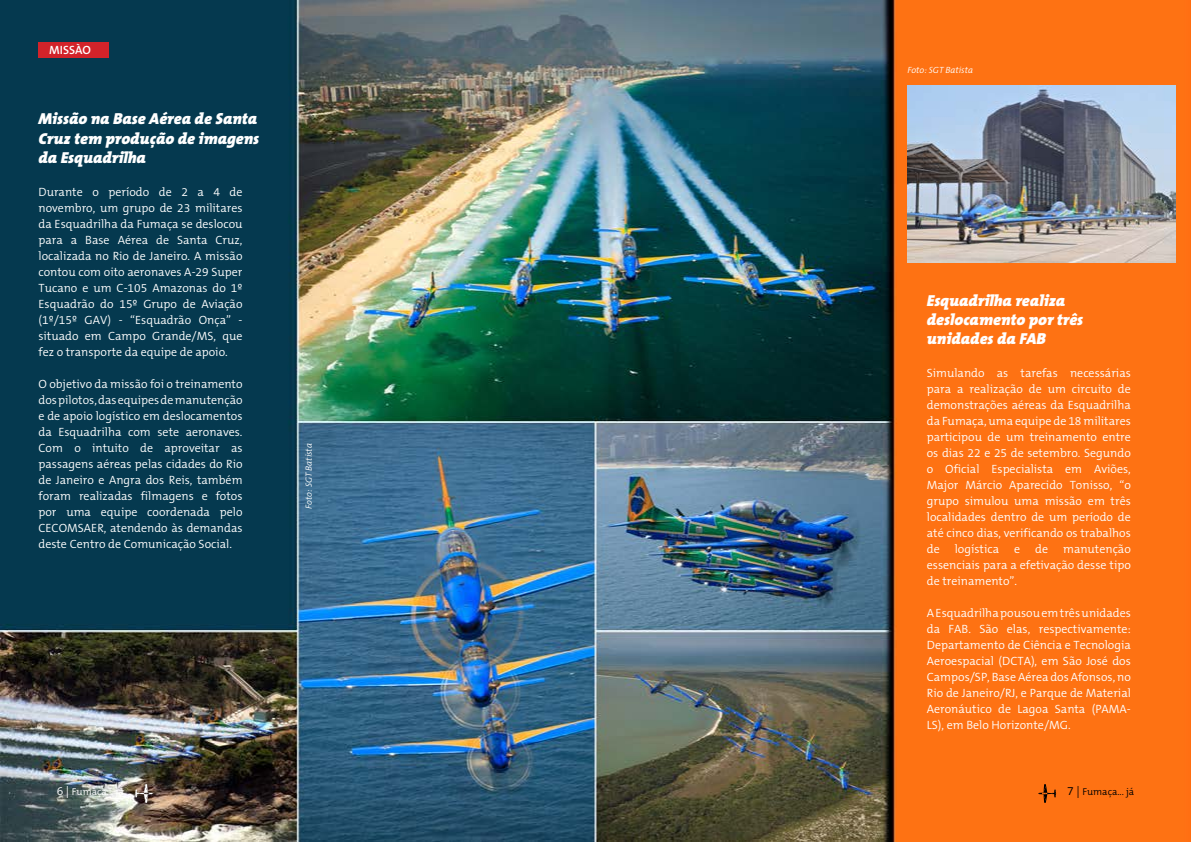
<style>
.page{position:relative;width:1191px;height:842px;background:#fff}
.page>*{position:absolute;margin:0;border:0;box-sizing:border-box;transform-origin:0 0}
.t1{font:italic 900 16px/19.2px "The Mix B9";color:#fff;text-align:justify}
.t2{font:300 12px/16px "The Mix B4";color:#fff;text-align:justify}
.t3{font:600 12px "The Mix B6";color:#fff}
.t4{font:300 10px "The Mix B4";color:#000}
.t5{font:300 10px "The Mix B4";color:#fff}
.t6{font:italic 300 9px "The Mix B4";color:#fff}
.s1{font-size:12px}
</style>
<div class="page">
<img style="left:0;top:0;width:1191px;height:842px">
<svg style="left:1038px;top:784px;width:19px;height:19px"></svg>
<img style="left:907px;top:85px;width:268px;height:178px">
<div style="left:38px;top:42px;width:71px;height:16px;background:#d2232a"></div>
<svg style="left:135px;top:784px;width:18px;height:19px"></svg>
<p class="t3" style="left:49px;top:44px;width:43px">MISSÀO</p>
<h1 class="t1" style="left:38px;top:110px;width:222px">Missão na Base Aérea de Santa Cruz tem produção de imagens da Esquadrilha</h1>
<p class="t6" style="left:907px;top:65px;width:67px">Foto: SGT Batista</p>
<p class="t2" style="left:38px;top:184px;width:206px">Durante o período de 2 a 4 de novembro, um grupo de 23 militares da Esquadrilha da Fumaça se deslocou para a Base Aérea de Santa Cruz, localizada no Rio de Janeiro. A missão contou com oito aeronaves A-29 Super Tucano e um C-105 Amazonas do 1º Esquadrão do 15º Grupo de Aviação (1º/15º GAV) - “Esquadrão Onça” - situado em Campo Grande/MS, que fez o transporte da equipe de apoio.</p>
<p class="t2" style="left:38px;top:376px;width:206px">O objetivo da missão foi o treinamento dos pilotos, das equipes de manutenção e de apoio logístico em deslocamentos da Esquadrilha com sete aeronaves.<br>Com o intuito de aproveitar as passagens aéreas pelas cidades do Rio de Janeiro e Angra dos Reis, também foram realizadas filmagens e fotos por uma equipe coordenada pelo CECOMSAER, atendendo às demandas deste Centro de Comunicação Social.</p>
<p class="t2" style="left:926px;top:366px;width:206px">Simulando as tarefas necessárias para a realização de um circuito de demonstrações aéreas da Esquadrilha da Fumaça, uma equipe de 18 militares participou de um treinamento entre os dias 22 e 25 de setembro. Segundo o Oficial Especialista em Aviões, Major Márcio Aparecido Tonisso, “o grupo simulou uma missão em três localidades dentro de um período de até cinco dias, verificando os trabalhos de</p>
<h1 class="t1" style="left:926px;top:291px;width:158px;text-align:left">Esquadrilha realiza deslocamento por três unidades da FAB</h1>
<p class="t6" style="left:304px;top:509px;width:67px;rotate:-90deg">Foto: SGT Batista</p>
<p class="t2" style="left:954px;top:542px;width:46px">logística</p>
<p class="t2" style="left:1014px;top:542px;width:35px">e de</p>
<p class="t2" style="left:926px;top:542px;width:206px;text-indent:136px">manutenção essenciais para a efetivação desse tipo de treinamento”.</p>
<p class="t2" style="left:926px;top:606px;width:206px">A Esquadrilha pousou em três unidades da FAB. São elas, respectivamente:<br>Departamento de Ciência e Tecnologia Aeroespacial (DCTA), em São José dos Campos/SP, Base Aérea dos Afonsos, no Rio de Janeiro/RJ, e Parque de Material Aeronáutico de Lagoa Santa (PAMA-LS), em Belo Horizonte/MG.</p>
<p class="t5" style="left:57px;top:786px;width:69px"><span class="s1">6 |</span> Fumaça... já</p>
<p class="t4" style="left:1067px;top:786px;width:69px"><span class="s1">7 |</span> Fumaça... já</p>
</div>
